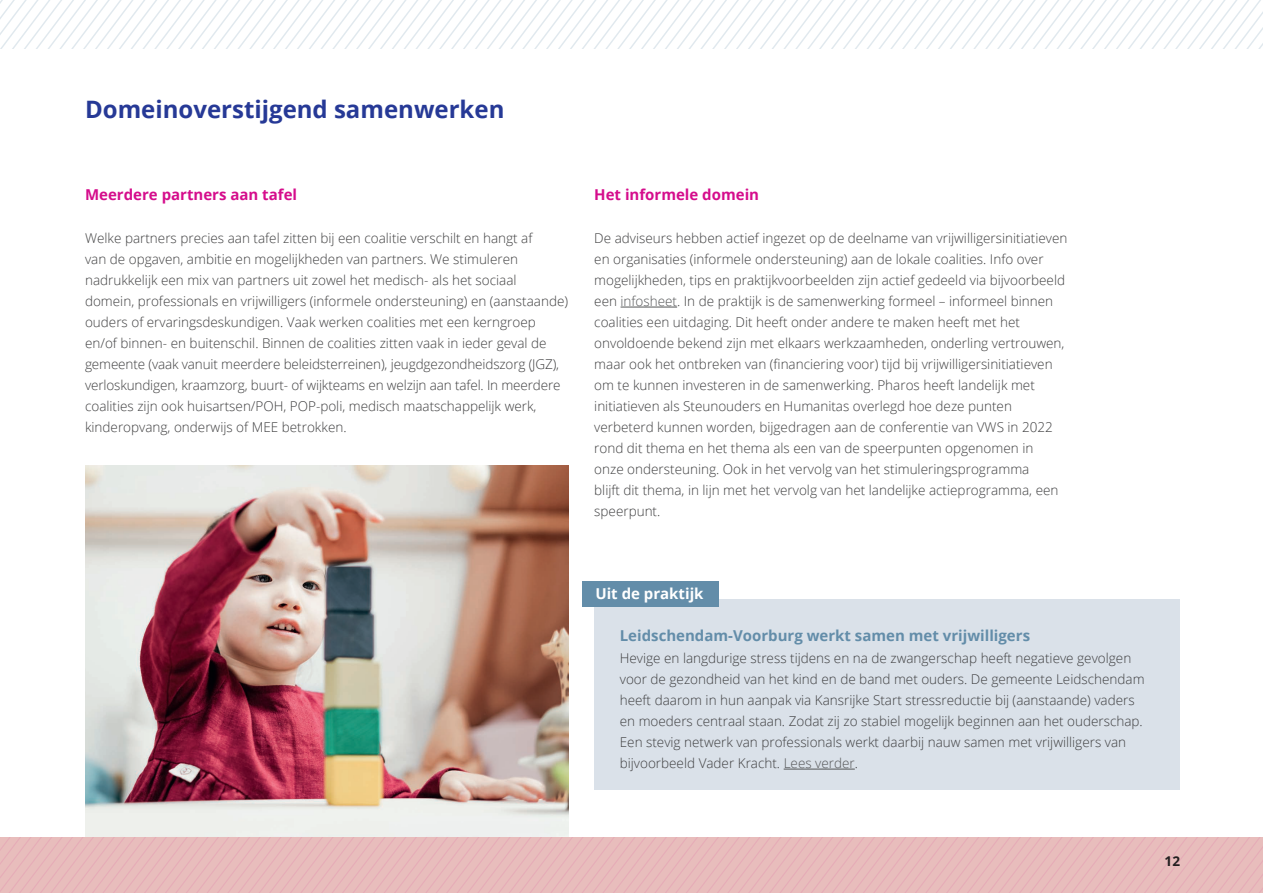
<style>
.page{position:relative;width:1263px;height:893px;background:#fff}
.page>*{position:absolute;margin:0;border:0;box-sizing:border-box;transform-origin:0 0}
.t1{font:700 24px "Open Sans";color:#263996}
.t2{font:700 15px "Open Sans";color:#638da9}
.t3{font:700 15px "Open Sans";color:#d50d8c}
.t4{font:700 15px "Open Sans";color:#fff}
.t5{font:300 13.5px/21px "Open Sans";color:#3e3e3f}
.t6{font:700 13.5px "Open Sans";color:#231f20}
.s1{color:#545557}
</style>
<div class="page">
<img style="left:85px;top:466px;width:484px;height:372px">
<svg style="left:0;top:838px;width:1263px;height:55px;background:#e7babb"></svg>
<svg style="left:0;top:0;width:1263px;height:49px"></svg>
<hr style="left:621px;top:307px;width:56px;height:1px;background:#545557">
<div style="left:594px;top:600px;width:586px;height:190px;background:#dae1e9"></div>
<hr style="left:784px;top:769px;width:71px;height:1px;background:#545557">
<div style="left:583px;top:581px;width:136px;height:26px;background:#638da9"></div>
<h1 class="t1" style="left:85px;top:93px;width:421px">Domeinoverstijgend samenwerken</h1>
<p class="t3" style="left:85px;top:183px;width:214px">Meerdere partners aan tafel</p>
<p class="t5" style="left:85px;top:227px;width:485px">Welke partners precies aan tafel zitten bij een coalitie verschilt en hangt af<br>van de opgaven, ambitie en mogelijkheden van partners. We stimuleren nadrukkelijk een mix van partners uit zowel het medisch- als het sociaal domein, professionals en vrijwilligers (informele ondersteuning) en (aanstaande) ouders of ervaringsdeskundigen. Vaak werken coalities met een kerngroep en/of binnen- en buitenschil. Binnen de coalities zitten vaak in ieder geval de gemeente (vaak vanuit meerdere beleidsterreinen), jeugdgezondheidszorg (JGZ), verloskundigen, kraamzorg, buurt- of wijkteams en welzijn aan tafel. In meerdere coalities zijn ook huisartsen/POH, POP-poli, medisch maatschappelijk werk, kinderopvang, onderwijs of MEE betrokken.</p>
<p class="t3" style="left:594px;top:183px;width:166px">Het informele domein</p>
<p class="t5" style="left:594px;top:227px;width:475px">De adviseurs hebben actief ingezet op de deelname van vrijwilligersinitiatieven en organisaties (informele ondersteuning) aan de lokale coalities. Info over mogelijkheden, tips en praktijkvoorbeelden zijn actief gedeeld via bijvoorbeeld een <span class="s1">infosheet</span>. In de praktijk is de samenwerking formeel – informeel binnen coalities een uitdaging. Dit heeft onder andere te maken heeft met het onvoldoende bekend zijn met elkaars werkzaamheden, onderling vertrouwen, maar ook het ontbreken van (financiering voor) tijd bij vrijwilligersinitiatieven om te kunnen investeren in de samenwerking. Pharos heeft landelijk met initiatieven als Steunouders en Humanitas overlegd hoe deze punten verbeterd kunnen worden, bijgedragen aan de conferentie van VWS in 2022 rond dit thema en het thema als een van de speerpunten opgenomen in<br>onze ondersteuning. Ook in het vervolg van het stimuleringsprogramma<br>blijft dit thema, in lijn met het vervolg van het landelijke actieprogramma, een speerpunt.</p>
<p class="t4" style="left:595px;top:582px;width:110px">Uit de praktijk</p>
<p class="t2" style="left:620px;top:624px;width:412px">Leidschendam-Voorburg werkt samen met vrijwilligers</p>
<p class="t5" style="left:620px;top:647px;width:526px">Hevige en langdurige stress tijdens en na de zwangerschap heeft negatieve gevolgen voor de gezondheid van het kind en de band met ouders. De gemeente Leidschendam heeft daarom in hun aanpak via Kansrijke Start stressreductie bij (aanstaande) vaders en moeders centraal staan. Zodat zij zo stabiel mogelijk beginnen aan het ouderschap.<br>Een stevig netwerk van professionals werkt daarbij nauw samen met vrijwilligers van bijvoorbeeld Vader Kracht. <span class="s1">Lees verder</span>.</p>
<p class="t6" style="left:1165px;top:852px;width:17px">12</p>
</div>
